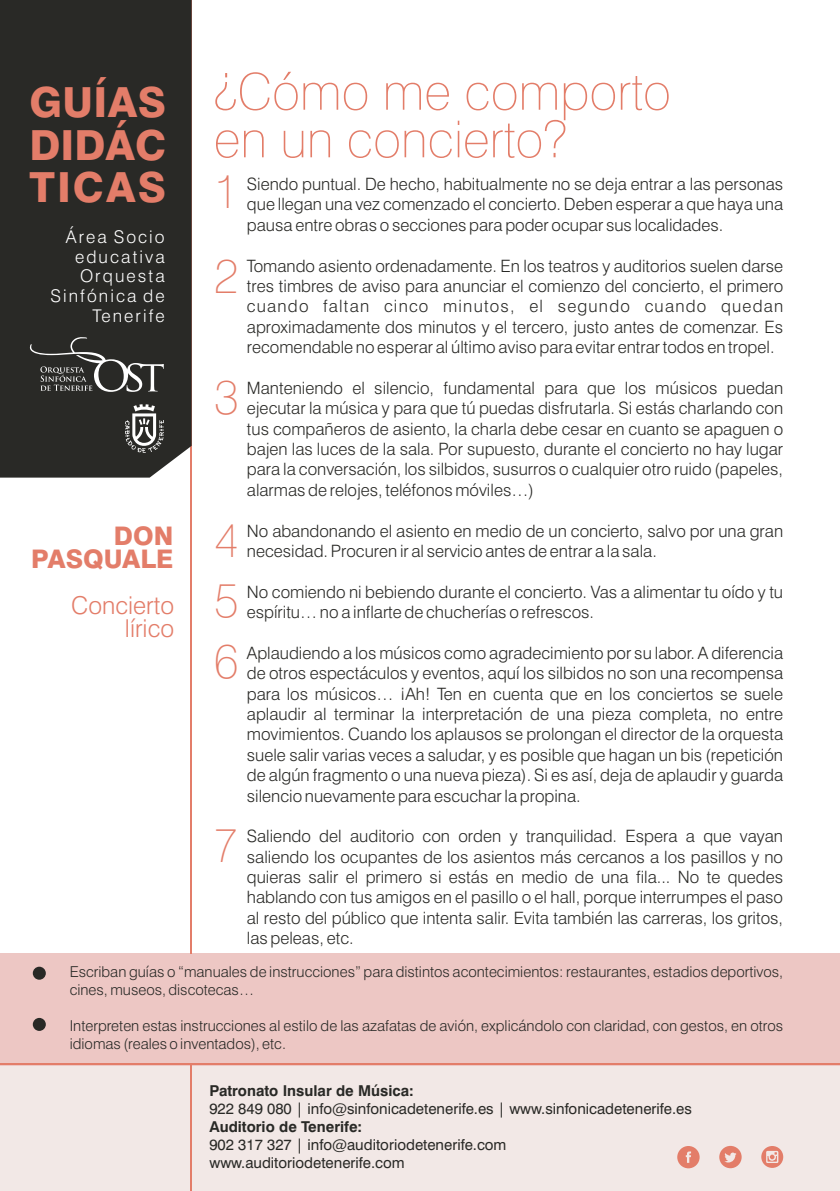
<style>
.page{position:relative;width:840px;height:1191px;background:#fff}
.page>*{position:absolute;margin:0;border:0;box-sizing:border-box;transform-origin:0 0}
.t1{font:100 51px/47.6px "Swiss 721 BT";color:#e37d69}
.t2{font:100 48px/60.4px "Swiss 721 BT";color:#e37d69}
.t3{font:800 41.4px/42.2px "Swiss 721 BT";letter-spacing:.01em;color:#e37d69;text-align:justify}
.t4{font:800 25.6px/22.2px "Swiss 721 BT";color:#e37d69;text-align:right}
.t5{font:300 24.6px/22.6px "Swiss 721 BT";color:#e37d69;text-align:right}
.t6{font:300 17.4px/19.8px "Swiss 721 BT";letter-spacing:.12em;color:#fff;text-align:right}
.t7{font:300 17px/20.4px "Swiss 721 BT";color:#292926;text-align:justify}
.t8{font:300 15px/18px "Swiss 721 BT";color:#292926}
.t9{font:15px/18px "Swiss 721 BT";color:#292926}
.t10{font:700 15px "Swiss 721 BT";color:#292926}
</style>
<div class="page">
<div style="left:0;top:1065px;width:839px;height:126px;background:#f2e8e6"></div>
<div style="left:0;top:953px;width:839px;height:112px;background:#edc7c4"></div>
<hr style="left:190px;top:0;width:1px;height:953px;background:#e37d69">
<hr style="left:190px;top:1065px;width:1px;height:126px;background:#e37d69">
<hr style="left:0;top:1063px;width:839px;height:2px;background:#e37d69">
<div style="left:0;top:0;width:191px;height:477px;background:#292926"></div>
<svg style="left:30px;top:336px;width:134px;height:56px;background:#464643"></svg>
<svg style="left:125px;top:404px;width:39px;height:49px"></svg>
<svg style="left:677px;top:1146px;width:22px;height:22px"></svg>
<svg style="left:719px;top:1145px;width:22px;height:23px"></svg>
<svg style="left:761px;top:1146px;width:21px;height:21px"></svg>
<div style="left:33px;top:966px;width:13px;height:13px;background:#292926;border-radius:50%"></div>
<div style="left:33px;top:1018px;width:13px;height:13px;background:#292926;border-radius:50%"></div>
<h3 class="t3" style="left:29px;top:86px;width:138px">GUÍAS DIDÁC TICAS</h3>
<p class="t6" style="left:50px;top:228px;width:116px">Área Socio educativa<br>Orquesta<br>Sinfónica de<br>Tenerife</p>
<h3 class="t4" style="left:31px;top:527px;width:143px">DON<br>PASQUALE</h3>
<h3 class="t5" style="left:71px;top:596px;width:104px">Concierto lírico</h3>
<h1 class="t1" style="left:214px;top:73px;width:458px">¿Cómo me comporto en un concierto?</h1>
<h2 class="t2" style="left:214px;top:154px;width:27px;line-height:84.4px">1<br>2</h2>
<p class="t7" style="left:247px;top:175px;width:537px">Siendo puntual. De hecho, habitualmente no se deja entrar a las personas que llegan una vez comenzado el concierto. Deben esperar a que haya una pausa entre obras o secciones para poder ocupar sus localidades.</p>
<p class="t7" style="left:247px;top:257px;width:537px">Tomando asiento ordenadamente. En los teatros y auditorios suelen darse tres timbres de aviso para anunciar el comienzo del concierto, el primero cuando faltan cinco minutos, el segundo cuando quedan aproximadamente dos minutos y el tercero, justo antes de comenzar. Es recomendable no esperar al último aviso para evitar entrar todos en tropel.</p>
<p class="t7" style="left:247px;top:379px;width:537px">Manteniendo el silencio, fundamental para que los músicos puedan ejecutar la música y para que tú puedas disfrutarla. Si estás charlando con tus compañeros de asiento, la charla debe cesar en cuanto se apaguen o bajen las luces de la sala. Por supuesto, durante el concierto no hay lugar para la conversación, los silbidos, susurros o cualquier otro ruido (papeles, alarmas de relojes, teléfonos móviles…)</p>
<p class="t7" style="left:247px;top:522px;width:537px">No abandonando el asiento en medio de un concierto, salvo por una gran necesidad. Procuren ir al servicio antes de entrar a la sala.</p>
<p class="t7" style="left:247px;top:583px;width:537px">No comiendo ni bebiendo durante el concierto. Vas a alimentar tu oído y tu espíritu… no a inflarte de chucherías o refrescos.</p>
<p class="t7" style="left:247px;top:644px;width:537px">Aplaudiendo a los músicos como agradecimiento por su labor. A diferencia de otros espectáculos y eventos, aquí los silbidos no son una recompensa para los músicos… ¡Ah! Ten en cuenta que en los conciertos se suele aplaudir al terminar la interpretación de una pieza completa, no entre movimientos. Cuando los aplausos se prolongan el director de la orquesta suele salir varias veces a saludar, y es posible que hagan un bis (repetición de algún fragmento o una nueva pieza). Si es así, deja de aplaudir y guarda silencio nuevamente para escuchar la propina.</p>
<p class="t7" style="left:247px;top:827px;width:537px">Saliendo del auditorio con orden y tranquilidad. Espera a que vayan saliendo los ocupantes de los asientos más cercanos a los pasillos y no quieras salir el primero si estás en medio de una fila... No te quedes hablando con tus amigos en el pasillo o el hall, porque interrumpes el paso al resto del público que intenta salir. Evita también las carreras, los gritos, las peleas, etc.</p>
<h2 class="t2" style="left:214px;top:372px;width:27px">3</h2>
<h2 class="t2" style="left:214px;top:514px;width:27px;text-align:justify">4<br>5<br>6</h2>
<h2 class="t2" style="left:213px;top:819px;width:27px">7</h2>
<p class="t8" style="left:70px;top:964px;width:714px">Escriban guías o “manuales de instrucciones” para distintos acontecimientos: restaurantes, estadios deportivos, cines, museos, discotecas…</p>
<p class="t8" style="left:70px;top:1018px;width:714px">Interpreten estas instrucciones al estilo de las azafatas de avión, explicándolo con claridad, con gestos, en otros idiomas (reales o inventados), etc.</p>
<p class="t10" style="left:209px;top:1084px;width:206px">Patronato Insular de Música:</p>
<p class="t9" style="left:209px;top:1100px;width:483px">922 849 080 | info@sinfonicadetenerife.es | www.sinfonicadetenerife.es</p>
<p class="t10" style="left:209px;top:1120px;width:154px">Auditorio de Tenerife:</p>
<p class="t9" style="left:209px;top:1136px;width:298px">902 317 327 | info@auditoriodetenerife.com www.auditoriodetenerife.com</p>
</div>
